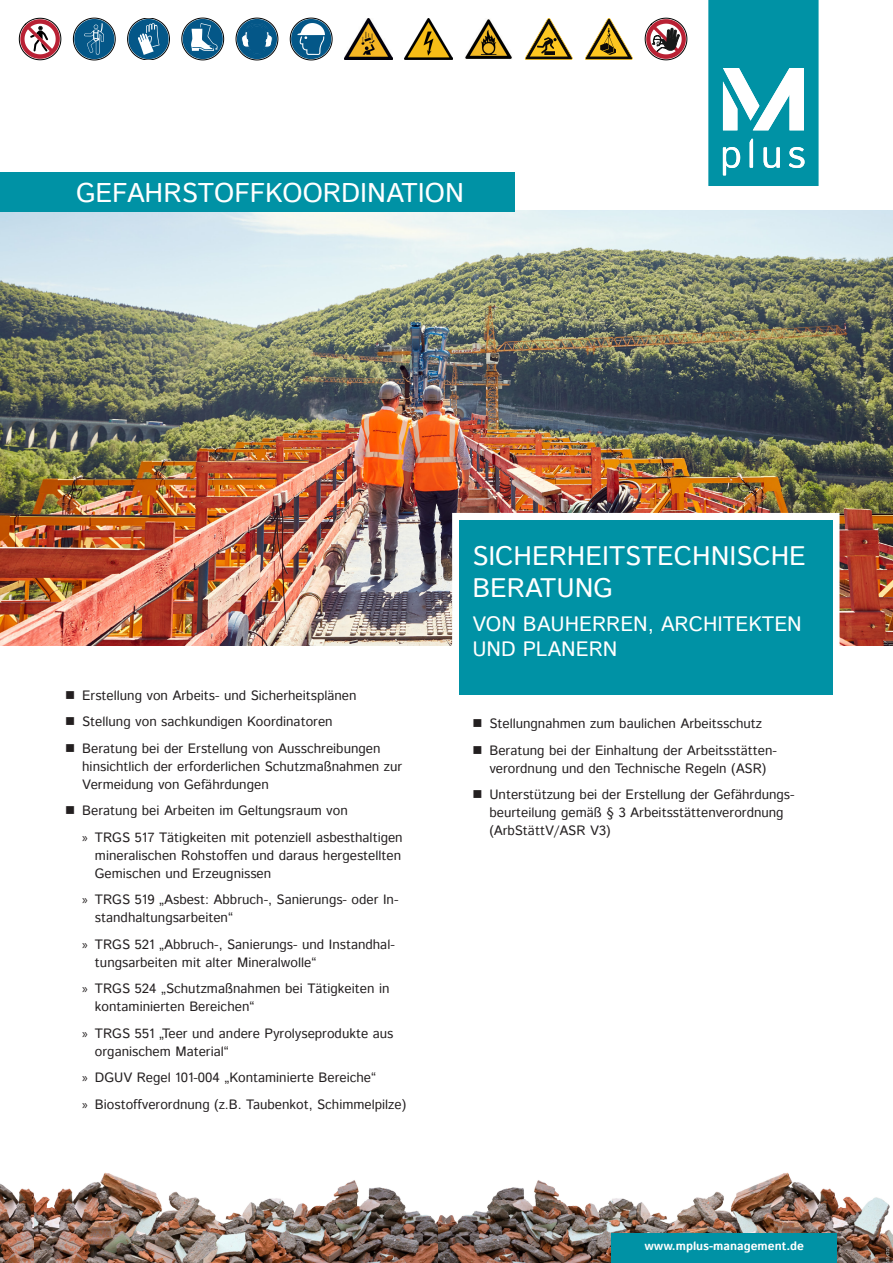
<style>
.page{position:relative;width:893px;height:1263px;background:#fff}
.page>*{position:absolute;margin:0;border:0;box-sizing:border-box;transform-origin:0 0}
.t1{font:27px "Istok Web";color:#fff}
.t2{font:26.7px/32.1px "Istok Web";color:#fff}
.t3{font:20.85px/24.9px "Istok Web";color:#fff}
.t4{font:13.5px/18px "Istok Web";color:#231f20}
.Content{font:700 12px "Istok Web";color:#fff}
.s1{font-family:"Myriad Pro"}
</style>
<div class="page">
<img style="left:0;top:1183px;width:34px;height:80px">
<img style="left:34px;top:1172px;width:404px;height:91px">
<img style="left:438px;top:1172px;width:455px;height:91px">
<img style="left:0;top:210px;width:893px;height:436px">
<div style="left:452px;top:513px;width:387px;height:405px;background:#fff"></div>
<div style="left:459px;top:520px;width:373px;height:174px;background:#0092a5"></div>
<svg style="left:708px;top:0;width:111px;height:186px"></svg>
<div style="left:0;top:172px;width:514px;height:40px;background:#0092a5"></div>
<div style="left:612px;top:1233px;width:225px;height:30px;background:#0092a5"></div>
<img style="left:405px;top:18px;width:47px;height:42px">
<img style="left:344px;top:18px;width:48px;height:42px">
<svg style="left:585px;top:18px;width:48px;height:42px"></svg>
<svg style="left:525px;top:18px;width:48px;height:42px"></svg>
<svg style="left:19px;top:18px;width:42px;height:42px"></svg>
<svg style="left:236px;top:18px;width:42px;height:42px"></svg>
<img style="left:465px;top:19px;width:47px;height:40px">
<svg style="left:182px;top:18px;width:42px;height:42px"></svg>
<svg style="left:645px;top:18px;width:42px;height:42px"></svg>
<svg style="left:128px;top:18px;width:41px;height:42px"></svg>
<svg style="left:290px;top:18px;width:42px;height:42px"></svg>
<svg style="left:73px;top:18px;width:42px;height:42px"></svg>
<p class="t1" style="left:76px;top:174px;width:389px">GEFAHRSTOFFKOORDINATION</p>
<p class="t4" style="left:82px;top:687px;width:276px">Erstellung von Arbeits- und Sicherheitsplänen</p>
<p class="t4" style="left:82px;top:713px;width:252px">Stellung von sachkundigen Koordinatoren</p>
<p class="t4" style="left:82px;top:740px;width:322px">Beratung bei der Erstellung von Ausschreibungen hinsichtlich der erforderlichen Schutzmaßnahmen zur<br>Vermeidung von Gefährdungen</p>
<p class="t4" style="left:82px;top:802px;width:267px">Beratung bei Arbeiten im Geltungsraum von</p>
<p class="t4" style="left:95px;top:829px;width:309px;text-align:justify;text-indent:-13px"><span class="s1">»</span> TRGS 517 Tätigkeiten mit potenziell asbesthaltigen mineralischen Rohstoffen und daraus hergestellten Gemischen und Erzeugnissen</p>
<p class="t4" style="left:95px;top:891px;width:305px;text-indent:-13px"><span class="s1">»</span> TRGS 519 „Asbest: Abbruch-, Sanierungs- oder In&shy;standhaltungsarbeiten“</p>
<p class="t4" style="left:95px;top:936px;width:301px;text-indent:-13px"><span class="s1">»</span> TRGS 521 „Abbruch-, Sanierungs- und Instandhal&shy;tungsarbeiten mit alter Mineralwolle“</p>
<p class="t4" style="left:95px;top:980px;width:296px;text-indent:-13px"><span class="s1">»</span> TRGS 524 „Schutzmaßnahmen bei Tätigkeiten in kontaminierten Bereichen“</p>
<p class="t4" style="left:95px;top:1025px;width:300px;text-indent:-13px"><span class="s1">»</span> TRGS 551 „Teer und andere Pyrolyseprodukte aus organischem Material“</p>
<p class="t4" style="left:82px;top:1069px;width:295px"><span class="s1">»</span> DGUV Regel 101-004 „Kontaminierte Bereiche“</p>
<p class="t4" style="left:82px;top:1096px;width:325px"><span class="s1">»</span> Biostoffverordnung (z.B. Taubenkot, Schimmelpilze)</p>
<h2 class="t2" style="left:472px;top:542px;width:335px">SICHERHEITSTECHNISCHE<br>BERATUNG</h2>
<h2 class="t3" style="left:472px;top:612px;width:331px">VON BAUHERREN, ARCHITEKTEN<br>UND PLANERN</h2>
<p class="t4" style="left:489px;top:715px;width:274px">Stellungnahmen zum baulichen Arbeitsschutz</p>
<p class="t4" style="left:489px;top:742px;width:289px">Beratung bei der Einhaltung der Arbeitsstätten&shy;verordnung und den Technische Regeln (ASR)</p>
<p class="t4" style="left:489px;top:786px;width:307px">Unterstützung bei der Erstellung der Gefährdungs&shy;beurteilung gemäß § 3 Arbeitsstättenverordnung (ArbStättV/ASR V3)</p>
<p class="Content" style="left:645px;top:1237px;width:161px">www.mplus-management.de</p>
</div>
